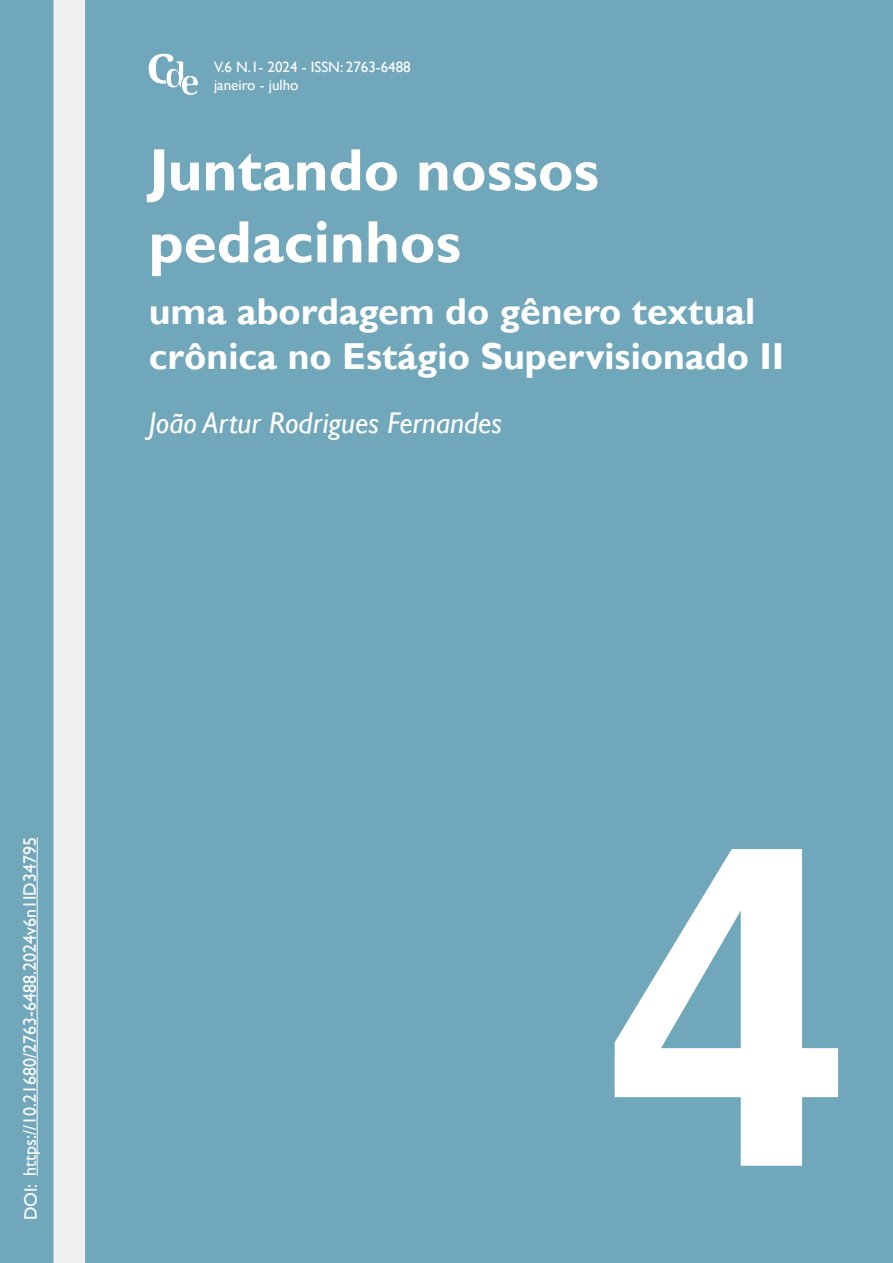
<style>
.page{position:relative;width:893px;height:1263px;background:#71a7ba}
.page>*{position:absolute;margin:0;border:0;box-sizing:border-box;transform-origin:0 0}
.t1{font:700 450px "Helvetica";color:#fff}
.t2{font:700 60px/72px "Gill Sans";color:#fff}
.t3{font:700 37.5px/45px "Gill Sans";color:#fff}
.t4{font:italic 30px "Gill Sans";color:#fff}
.t5{font:18px "Gill Sans";color:#fff}
.t6{font:15px/18.9px "Gill Sans";color:#fff}
</style>
<div class="page">
<div style="left:54px;top:0;width:31px;height:1263px;background:#f0f0f0"></div>
<hr style="left:37px;top:837px;width:1px;height:339px;background:#fff">
<svg style="left:149px;top:54px;width:49px;height:41px"></svg>
<p class="t6" style="left:214px;top:57px;width:198px">V.6 N.1- 2024 - ISSN: 2763-6488 janeiro - julho</p>
<h2 class="t2" style="left:149px;top:136px;width:452px">Juntando nossos pedacinhos</h2>
<p class="t3" style="left:149px;top:289px;width:637px">uma abordagem do gênero textual crônica no Estágio Supervisionado II</p>
<p class="t4" style="left:149px;top:406px;width:355px">João Artur Rodrigues Fernandes</p>
<p class="t5" style="left:19px;top:1220px;width:385px;rotate:-90deg">DOI: https://10.21680/2763-6488.2024v6n1ID34795</p>
<h1 class="t1" style="left:603px;top:644px;width:252px">4</h1>
</div>
